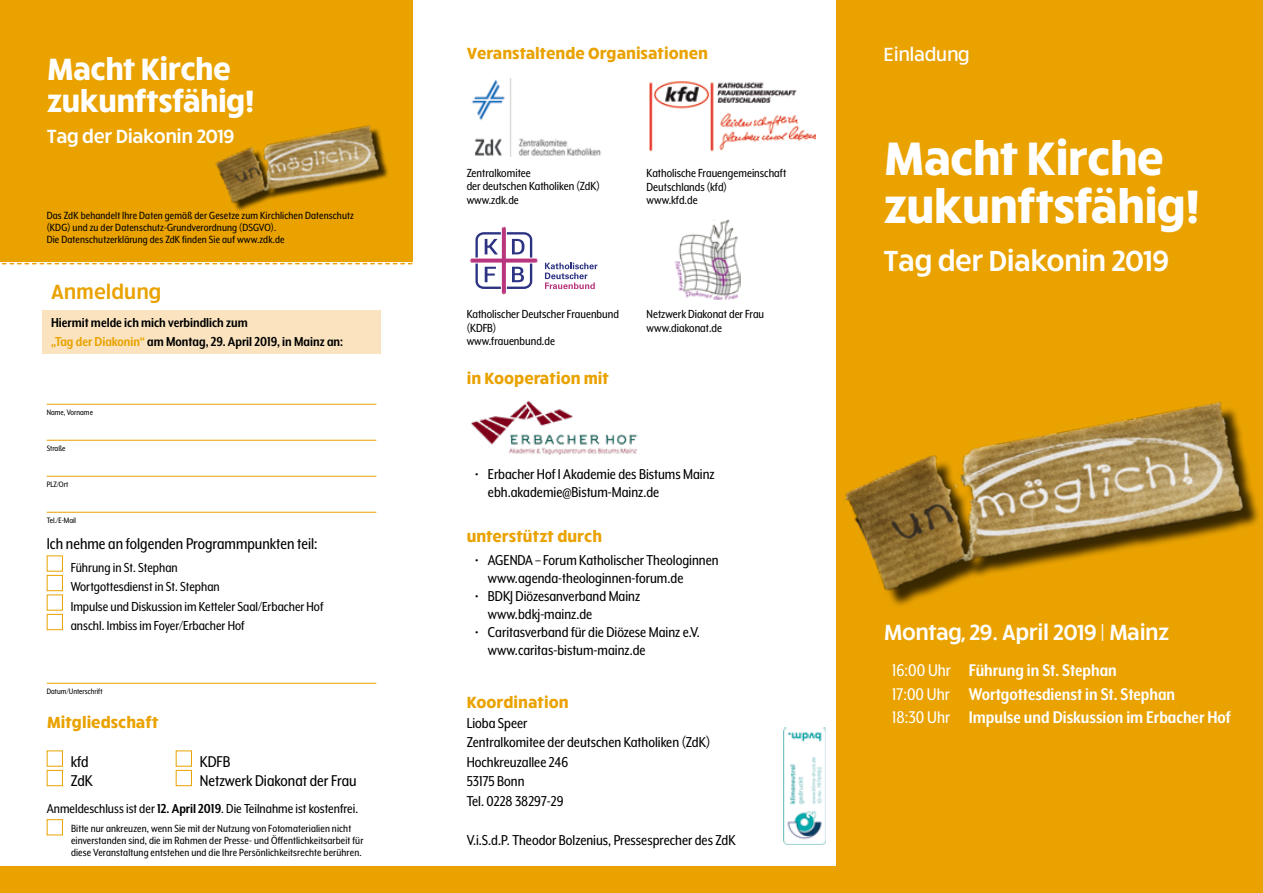
<style>
.page{position:relative;width:1263px;height:893px;background:#fff}
.page>*{position:absolute;margin:0;border:0;box-sizing:border-box;transform-origin:0 0}
.Einf__Abs{font:700 48px/48px "Ruck Sack";letter-spacing:-.02em;color:#fff}
.Einf__Abs-2{font:700 31.5px/31.5px "Ruck Sack";letter-spacing:-.02em;color:#fff}
.Einf__Abs-3{font:600 29.7px "Ruck Sack";letter-spacing:-.02em;color:#fff}
.Einf__Abs-4{font:600 22.5px "Ruck Sack";letter-spacing:-.02em;color:#fff}
.Copy{font:600 21px "Ruck Sack";color:#e9a200}
.Copy-2{font:700 19.5px "Mr Eaves XL Mod Nar OT";color:#fff}
.Einf__Abs-5{font:600 19.5px "Ruck Sack";letter-spacing:-.02em;color:#fff}
.Einf__Abs-6{font:500 19.5px "Ruck Sack";letter-spacing:-.02em;color:#fff}
.Einf__Abs-7{font:18px "Mr Eaves XL Mod Nar OT";color:#000}
.Copy-3{font:18px "Mr Eaves XL Mod Nar OT";color:#000}
.Ü{font:16.5px/18px "Mr Eaves XL Mod Nar OT";color:#000}
.Copy-4{font:16.5px/19.5px "Mr Eaves XL Mod Nar OT";color:#000}
.Ü-2{font:700 16.5px "Ruck Sack";color:#e9a200}
.Copy-5{font:15px/19.5px "Mr Eaves XL Mod Nar OT";color:#000}
.Copy-6{font:700 15px/19.5px "Mr Eaves XL Mod Nar OT";color:#000}
.Copy-7{font:13.5px/13.5px "Mr Eaves XL Mod Nar OT";color:#000}
.Copy-8{font:12px/12px "Mr Eaves XL Mod Nar OT";letter-spacing:.01em;color:#000}
.Einf__Abs-8{font:9px "Mr Eaves XL Mod Nar OT";color:#000}
.s1{color:#e9a200}
.s2{font-weight:700}
.s3{font-weight:400}
</style>
<div class="page">
<img style="left:471px;top:79px;width:130px;height:77px">
<div style="left:837px;top:0;width:426px;height:876px;background:#e9a200"></div>
<div style="left:0;top:866px;width:1263px;height:27px;background:#e9a200"></div>
<div style="left:43px;top:310px;width:338px;height:43px;background:#fae3be"></div>
<hr style="left:47px;top:404px;width:329px;height:1px;background:#e9a200">
<hr style="left:47px;top:440px;width:329px;height:1px;background:#e9a200">
<hr style="left:47px;top:476px;width:329px;height:1px;background:#e9a200">
<hr style="left:47px;top:512px;width:329px;height:1px;background:#e9a200">
<hr style="left:47px;top:683px;width:329px;height:1px;background:#e9a200">
<div style="left:47px;top:575px;width:16px;height:16px;border:1px solid #e9a200"></div>
<div style="left:47px;top:614px;width:16px;height:16px;border:1px solid #e9a200"></div>
<div style="left:47px;top:770px;width:16px;height:16px;border:1px solid #e9a200"></div>
<div style="left:176px;top:770px;width:16px;height:16px;border:1px solid #e9a200"></div>
<img style="left:836px;top:386px;width:423px;height:238px">
<img style="left:649px;top:81px;width:166px;height:71px">
<svg style="left:469px;top:226px;width:69px;height:69px"></svg>
<svg style="left:545px;top:263px;width:52px;height:26px"></svg>
<img style="left:674px;top:219px;width:67px;height:80px">
<svg style="left:2px;top:263px;width:410px;height:1px"></svg>
<div style="left:0;top:0;width:412px;height:261px;background:#e9a200"></div>
<div style="left:219px;top:127px;width:170px;height:86px;background:#000;opacity:.75"></div>
<img style="left:215px;top:125px;width:169px;height:88px">
<img style="left:784px;top:727px;width:41px;height:118px">
<div style="left:47px;top:819px;width:16px;height:16px;border:1px solid #e9a200"></div>
<img style="left:471px;top:400px;width:167px;height:55px">
<p class="Einf__Abs-2" style="left:47px;top:52px;width:210px">Macht Kirche zukunftsfähig!</p>
<p class="Einf__Abs-5" style="left:47px;top:123px;width:189px">Tag der Diakonin 2019</p>
<p class="Copy-8" style="left:47px;top:209px;width:308px">Das ZdK behandelt Ihre Daten gemäß der Gesetze zum Kirchlichen Datenschutz (KDG) und zu der Datenschutz-Grundverordnung (DSGVO).<br>Die Datenschutzerklärung des ZdK finden Sie auf www.zdk.de</p>
<p class="Copy" style="left:51px;top:277px;width:112px">Anmeldung</p>
<p class="Copy-6" style="left:51px;top:312px;width:294px">Hiermit melde ich mich verbindlich zum<br><span class="s1">„Tag der Diakonin“</span> am Montag, 29. April 2019, in Mainz an:</p>
<p class="Einf__Abs-8" style="left:47px;top:408px;width:48px">Name, Vorname</p>
<p class="Einf__Abs-8" style="left:47px;top:444px;width:20px">Straße</p>
<p class="Einf__Abs-8" style="left:47px;top:480px;width:23px">PLZ/Ort</p>
<p class="Einf__Abs-8" style="left:47px;top:516px;width:31px">Tel./E-Mail</p>
<p class="Einf__Abs-7" style="left:47px;top:535px;width:272px">Ich nehme an folgenden Programmpunkten teil:</p>
<p class="Copy-5" style="left:71px;top:557px;width:108px">Führung in St. Stephan</p>
<p class="Copy-5" style="left:71px;top:577px;width:151px">Wortgottesdienst in St. Stephan</p>
<p class="Copy-5" style="left:71px;top:596px;width:254px">Impulse und Diskussion im Ketteler Saal/Erbacher Hof anschl. Imbiss im Foyer/Erbacher Hof</p>
<p class="Einf__Abs-8" style="left:47px;top:687px;width:57px">Datum/Unterschrift</p>
<p class="Ü-2" style="left:47px;top:711px;width:113px">Mitgliedschaft</p>
<p class="Copy-3" style="left:71px;top:752px;width:19px">kfd</p>
<p class="Copy-3" style="left:200px;top:752px;width:32px">KDFB</p>
<p class="Copy-3" style="left:71px;top:772px;width:24px">ZdK</p>
<p class="Copy-3" style="left:200px;top:772px;width:158px">Netzwerk Diakonat der Frau</p>
<p class="Copy-5" style="left:47px;top:798px;width:313px">Anmeldeschluss ist der <span class="s2">12. April 2019</span>. Die Teilnahme ist kostenfrei.</p>
<p class="Copy-8" style="left:71px;top:822px;width:294px">Bitte nur ankreuzen, wenn Sie mit der Nutzung von Fotomaterialien nicht einverstanden sind, die im Rahmen der Presse- und Öffentlichkeitsarbeit für diese Veranstaltung entstehen und die Ihre Persönlichkeitsrechte berühren.</p>
<p class="Ü-2" style="left:467px;top:42px;width:243px">Veranstaltende Organisationen</p>
<p class="Copy-7" style="left:467px;top:166px;width:135px">Zentralkomitee<br>der deutschen Katholiken (ZdK)</p>
<p class="Copy-7" style="left:467px;top:193px;width:54px">www.zdk.de</p>
<p class="Copy-7" style="left:647px;top:166px;width:141px">Katholische Frauengemeinschaft<br>Deutschlands (kfd)</p>
<p class="Copy-7" style="left:647px;top:193px;width:53px">www.kfd.de</p>
<p class="Copy-7" style="left:467px;top:307px;width:154px">Katholischer Deutscher Frauenbund (KDFB)</p>
<p class="Copy-7" style="left:467px;top:334px;width:90px">www.frauenbund.de</p>
<p class="Ü-2" style="left:467px;top:367px;width:144px">in Kooperation mit</p>
<p class="Copy-7" style="left:647px;top:307px;width:119px">Netzwerk Diakonat der Frau</p>
<p class="Copy-7" style="left:647px;top:321px;width:77px">www.diakonat.de</p>
<p class="Ü" style="left:488px;top:465px;width:228px;text-indent:-13px">• Erbacher Hof I Akademie des Bistums Mainz ebh.akademie@Bistum-Mainz.de</p>
<p class="Ü-2" style="left:467px;top:525px;width:137px">unterstützt durch</p>
<p class="Ü" style="left:488px;top:551px;width:232px;text-indent:-13px">• AGENDA – Forum Katholischer Theologinnen www.agenda-theologinnen-forum.de</p>
<p class="Ü" style="left:488px;top:587px;width:154px;text-indent:-13px">• BDKJ Diözesanverband Mainz www.bdkj-mainz.de</p>
<p class="Ü" style="left:488px;top:623px;width:213px;text-indent:-13px">• Caritasverband für die Diözese Mainz e.V. www.caritas-bistum-mainz.de</p>
<p class="Ü-2" style="left:467px;top:691px;width:103px">Koordination</p>
<p class="Copy-4" style="left:467px;top:713px;width:245px">Lioba Speer<br>Zentralkomitee der deutschen Katholiken (ZdK)<br>Hochkreuzallee 246</p>
<p class="Copy-4" style="left:467px;top:771px;width:59px">53175 Bonn</p>
<p class="Copy-4" style="left:467px;top:791px;width:98px">Tel. 0228 38297-29</p>
<p class="Copy-4" style="left:467px;top:830px;width:270px">V.i.S.d.P. Theodor Bolzenius, Pressesprecher des ZdK</p>
<p class="Einf__Abs-6" style="left:884px;top:41px;width:88px">Einladung</p>
<p class="Einf__Abs" style="left:884px;top:132px;width:318px">Macht Kirche zukunftsfähig!</p>
<p class="Einf__Abs-3" style="left:884px;top:241px;width:287px">Tag der Diakonin 2019</p>
<p class="Einf__Abs-4" style="left:884px;top:617px;width:287px">Montag, 29. April 2019 | Mainz</p>
<p class="Copy-2" style="left:892px;top:660px;width:226px"><span class="s3">16:00 Uhr</span> Führung in St. Stephan</p>
<p class="Copy-2" style="left:892px;top:684px;width:284px"><span class="s3">17:00 Uhr</span> Wortgottesdienst in St. Stephan</p>
<p class="Copy-2" style="left:892px;top:708px;width:340px"><span class="s3">18:30 Uhr</span> Impulse und Diskussion im Erbacher Hof</p>
</div>
